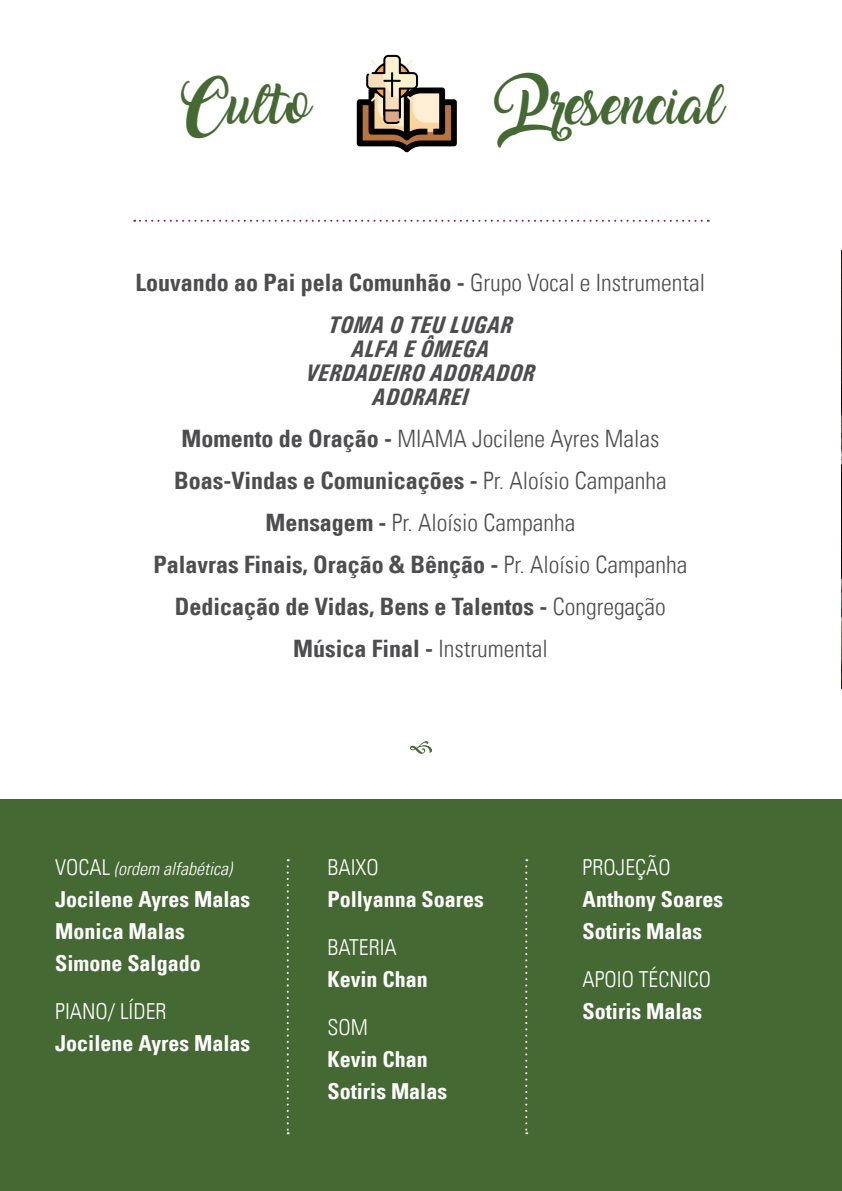
<style>
.page{position:relative;width:842px;height:1191px;background:#fff}
.page>*{position:absolute;margin:0;border:0;box-sizing:border-box;transform-origin:0 0}
.t1{font:36px "Amarillo";color:#446932}
.t2{font:700 condensed 24px/42px "Univers LT";color:#4d4d4f;text-align:center}
.t3{font:italic 700 24px/24px "Univers Condensed";color:#4d4d4f;text-align:center}
.t4{font:700 condensed 22px/32px "Univers LT";color:#fff}
.t5{font:300 condensed 22px "Univers LT";color:#fff}
.t6{font:italic 300 condensed 18px "Univers LT";color:#fff}
.s1{font-weight:300}
.s2{font-style:normal;font-size:22px}
</style>
<div class="page">
<img style="left:841px;top:251px;width:1px;height:437px">
<hr style="left:841px;top:694px;width:1px;height:434px;background:#438e42">
<div style="left:0;top:800px;width:842px;height:391px;background:#446932"></div>
<svg style="left:134px;top:220px;width:568px;height:2px"></svg>
<svg style="left:287px;top:859px;width:2px;height:275px"></svg>
<svg style="left:410px;top:741px;width:22px;height:13px"></svg>
<svg style="left:357px;top:55px;width:100px;height:97px"></svg>
<svg style="left:525px;top:859px;width:2px;height:275px"></svg>
<h1 class="t1" style="left:179px;top:91px;width:133px">Culto</h1>
<h1 class="t1" style="left:493px;top:91px;width:232px">P resencial</h1>
<p class="t2" style="left:136px;top:261px;width:571px">Louvando ao Pai pela Comunhão - <span class="s1">Grupo Vocal e Instrumental</span></p>
<p class="t3" style="left:306px;top:312px;width:231px">TOMA O TEU LUGAR<br>ALFA E ÔMEGA<br>VERDADEIRO ADORADOR<br>ADORAREI</p>
<p class="t2" style="left:153px;top:417px;width:536px">Momento de Oração - <span class="s1">MIAMA Jocilene Ayres Malas </span>Boas-Vindas e Comunicações - <span class="s1">Pr. Aloísio Campanha </span>Mensagem - <span class="s1">Pr. Aloísio Campanha<br></span>Palavras Finais, Oração &amp; Bênção - <span class="s1">Pr. Aloísio Campanha </span>Dedicação de Vidas, Bens e Talentos - <span class="s1">Congregação </span>Música Final - <span class="s1">Instrumental</span></p>
<p class="t6" style="left:55px;top:858px;width:178px"><span class="s2">VOCAL</span> (ordem alfabética)</p>
<p class="t4" style="left:55px;top:883px;width:197px">Jocilene Ayres Malas<br>Monica Malas<br>Simone Salgado</p>
<p class="t5" style="left:55px;top:998px;width:113px">PIANO/ LÍDER</p>
<p class="t4" style="left:55px;top:1027px;width:197px">Jocilene Ayres Malas</p>
<p class="t5" style="left:327px;top:854px;width:53px">BAIXO</p>
<p class="t4" style="left:327px;top:883px;width:158px">Pollyanna Soares</p>
<p class="t5" style="left:327px;top:934px;width:71px">BATERIA</p>
<p class="t4" style="left:327px;top:963px;width:102px">Kevin Chan</p>
<p class="t5" style="left:327px;top:1014px;width:42px">SOM</p>
<p class="t4" style="left:327px;top:1043px;width:121px">Kevin Chan<br>Sotiris Malas</p>
<p class="t5" style="left:583px;top:854px;width:89px">PROJEÇÃO</p>
<p class="t4" style="left:583px;top:883px;width:142px">Anthony Soares<br>Sotiris Malas</p>
<p class="t5" style="left:583px;top:966px;width:130px">APOIO TÉCNICO</p>
<p class="t4" style="left:583px;top:995px;width:121px">Sotiris Malas</p>
</div>
